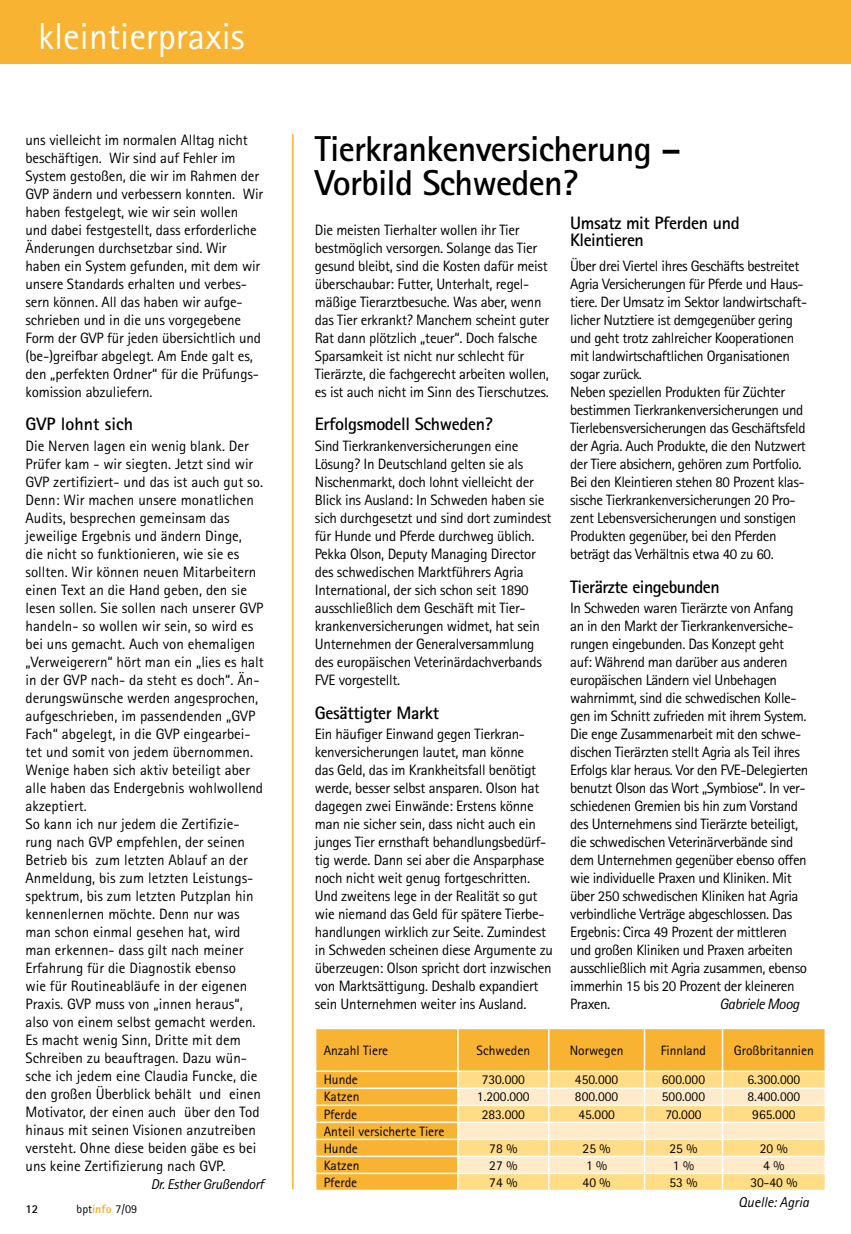
<style>
.page{position:relative;width:851px;height:1234px;background:#fff}
.page>*{position:absolute;margin:0;border:0;box-sizing:border-box;transform-origin:0 0}
.t1{font:37.5px "Rotis Sans Serif Pro";color:#fff}
.t2{font:700 36px/34.5px "Rotis Sans Serif Pro";letter-spacing:-.02em;color:#000}
.t3{font:700 18px/16.5px "Rotis Sans Serif Pro";letter-spacing:-.02em;color:#000}
.t4{font:700 18px "Rotis Sans Serif Pro";color:#000}
.t5{font:15px/18px "Rotis Sans Serif Pro";letter-spacing:-.02em;color:#000}
.t6{font:15px/18px "Rotis Sans Serif Pro";color:#000}
.t7{font:italic 15px "Rotis Sans Serif Pro";letter-spacing:-.03em;color:#000}
.t8{font:italic 14.25px "Rotis Sans Serif Pro";letter-spacing:-.02em;color:#000}
.t9{font:italic 14.25px "Rotis Sans Serif Pro";color:#000}
.t10{font:13.5px/17px "Rotis Sans Serif Pro";color:#000}
.t11{font:12px "Rotis Sans Serif Pro";color:#000}
.t12{font:700 12px "Rotis Sans Serif Pro";color:#000}
.s1{font-weight:800;color:#f9b332}
</style>
<div class="page">
<svg style="left:316px;top:1029px;width:508px;height:160px;background:#f9b539"></svg>
<hr style="left:457px;top:1028px;width:1px;height:42px;background:#fff">
<hr style="left:548px;top:1028px;width:1px;height:42px;background:#fff">
<hr style="left:643px;top:1028px;width:2px;height:42px;background:#fff">
<hr style="left:721px;top:1028px;width:2px;height:42px;background:#fff">
<hr style="left:315px;top:1070px;width:143px;height:1px;background:#fff">
<hr style="left:458px;top:1070px;width:90px;height:1px;background:#fff">
<hr style="left:548px;top:1070px;width:96px;height:1px;background:#fff">
<hr style="left:644px;top:1070px;width:78px;height:1px;background:#fff">
<hr style="left:722px;top:1070px;width:104px;height:1px;background:#fff">
<hr style="left:315px;top:1087px;width:143px;height:1px;background:#fff">
<hr style="left:315px;top:1104px;width:143px;height:1px;background:#fff">
<hr style="left:315px;top:1121px;width:143px;height:1px;background:#fff">
<hr style="left:315px;top:1138px;width:143px;height:1px;background:#fff">
<hr style="left:315px;top:1155px;width:143px;height:1px;background:#fff">
<hr style="left:315px;top:1172px;width:143px;height:1px;background:#fff">
<svg style="left:457px;top:1071px;width:369px;height:118px;background:#fee4ac"></svg>
<hr style="left:292px;top:134px;width:1px;height:1055px;background:#f9b332">
<div style="left:0;top:0;width:850px;height:64px;background:#f9b332"></div>
<h1 class="t1" style="left:26px;top:14px;width:153px">bpt-int n</h1>
<h1 class="t1" style="left:38px;top:14px;width:208px">kleintierpraxis</h1>
<p class="t5" style="left:26px;top:131px;width:239px">uns vielleicht im normalen Alltag nicht beschäftigen. Wir sind auf Fehler im System gestoßen, die wir im Rahmen der GVP ändern und verbessern konnten. Wir haben festgelegt, wie wir sein wollen und dabei festgestellt, dass erforderliche Änderungen durchsetzbar sind. Wir haben ein System gefunden, mit dem wir unsere Standards erhalten und verbes&shy;sern können. All das haben wir aufge&shy;schrieben und in die uns vorgegebene Form der GVP für jeden übersichtlich und (be-)greifbar abgelegt. Am Ende galt es, den „perfekten Ordner“ für die Prüfungs&shy;komission abzuliefern.</p>
<p class="t4" style="left:26px;top:413px;width:109px">GVP lohnt sich</p>
<p class="t6" style="left:26px;top:437px;width:240px">Die Nerven lagen ein wenig blank. Der Prüfer kam - wir siegten. Jetzt sind wir GVP zertifiziert- und das ist auch gut so.<br>Denn: Wir machen unsere monatlichen Audits, besprechen gemeinsam das jeweilige Ergebnis und ändern Dinge,<br>die nicht so funktionieren, wie sie es sollten. Wir können neuen Mitarbeitern einen Text an die Hand geben, den sie lesen sollen. Sie sollen nach unserer GVP handeln- so wollen wir sein, so wird es bei uns gemacht. Auch von ehemaligen „Verweigerern“ hört man ein „lies es halt in der GVP nach- da steht es doch“. Än&shy;derungswünsche werden angesprochen, aufgeschrieben, im passendenden „GVP Fach“ abgelegt, in die GVP eingearbei&shy;tet und somit von jedem übernommen.<br>Wenige haben sich aktiv beteiligt aber alle haben das Endergebnis wohlwollend akzeptiert.<br>So kann ich nur jedem die Zertifizie&shy;rung nach GVP empfehlen, der seinen Betrieb bis zum letzten Ablauf an der Anmeldung, bis zum letzten Leistungs&shy;spektrum, bis zum letzten Putzplan hin kennenlernen möchte. Denn nur was man schon einmal gesehen hat, wird man erkennen- dass gilt nach meiner Erfahrung für die Diagnostik ebenso<br>wie für Routineabläufe in der eigenen Praxis. GVP muss von „innen heraus“, also von einem selbst gemacht werden.<br>Es macht wenig Sinn, Dritte mit dem Schreiben zu beauftragen. Dazu wün&shy;sche ich jedem eine Claudia Funcke, die den großen Überblick behält und einen Motivator, der einen auch über den Tod hinaus mit seinen Visionen anzutreiben versteht. Ohne diese beiden gäbe es bei uns keine Zertifizierung nach GVP.</p>
<p class="t8" style="left:151px;top:1175px;width:115px">Dr. Esther Grußendorf</p>
<p class="t12" style="left:26px;top:1200px;width:14px">12</p>
<p class="t11" style="left:77px;top:1201px;width:62px">bpt<span class="s1">info</span> 7/09</p>
<h2 class="t2" style="left:315px;top:131px;width:367px">Tierkrankenversicherung –<br>Vorbild Schweden?</h2>
<p class="t5" style="left:315px;top:221px;width:236px">Die meisten Tierhalter wollen ihr Tier bestmöglich versorgen. Solange das Tier gesund bleibt, sind die Kosten dafür meist überschaubar: Futter, Unterhalt, regel&shy;mäßige Tierarztbesuche. Was aber, wenn das Tier erkrankt? Manchem scheint guter Rat dann plötzlich „teuer“. Doch falsche Sparsamkeit ist nicht nur schlecht für Tierärzte, die fachgerecht arbeiten wollen, es ist auch nicht im Sinn des Tierschutzes.</p>
<p class="t3" style="left:315px;top:416px;width:179px">Erfolgsmodell Schweden?</p>
<p class="t5" style="left:315px;top:437px;width:238px">Sind Tierkrankenversicherungen eine Lösung? In Deutschland gelten sie als Nischenmarkt, doch lohnt vielleicht der Blick ins Ausland: In Schweden haben sie sich durchgesetzt und sind dort zumindest für Hunde und Pferde durchweg üblich.<br>Pekka Olson, Deputy Managing Director des schwedischen Marktführers Agria International, der sich schon seit 1890 ausschließlich dem Geschäft mit Tier&shy;krankenversicherungen widmet, hat sein Unternehmen der Generalversammlung des europäischen Veterinärdachverbands FVE vorgestellt.</p>
<p class="t3" style="left:315px;top:704px;width:126px">Gesättigter Markt</p>
<p class="t5" style="left:315px;top:725px;width:239px">Ein häufiger Einwand gegen Tierkran&shy;kenversicherungen lautet, man könne<br>das Geld, das im Krankheitsfall benötigt werde, besser selbst ansparen. Olson hat dagegen zwei Einwände: Erstens könne man nie sicher sein, dass nicht auch ein junges Tier ernsthaft behandlungsbedürf&shy;tig werde. Dann sei aber die Ansparphase noch nicht weit genug fortgeschritten.<br>Und zweitens lege in der Realität so gut wie niemand das Geld für spätere Tierbe&shy;handlungen wirklich zur Seite. Zumindest in Schweden scheinen diese Argumente zu überzeugen: Olson spricht dort inzwischen von Marktsättigung. Deshalb expandiert sein Unternehmen weiter ins Ausland.</p>
<p class="t3" style="left:570px;top:215px;width:171px">Umsatz mit Pferden und<br>Kleintieren</p>
<p class="t5" style="left:570px;top:257px;width:238px">Über drei Viertel ihres Geschäfts bestreitet Agria Versicherungen für Pferde und Haus&shy;tiere. Der Umsatz im Sektor landwirtschaft&shy;licher Nutztiere ist demgegenüber gering und geht trotz zahlreicher Kooperationen mit landwirtschaftlichen Organisationen sogar zurück.<br>Neben speziellen Produkten für Züchter bestimmen Tierkrankenversicherungen und Tierlebensversicherungen das Geschäftsfeld der Agria. Auch Produkte, die den Nutzwert der Tiere absichern, gehören zum Portfolio.<br>Bei den Kleintieren stehen 80 Prozent klas&shy;sische Tierkrankenversicherungen 20 Pro&shy;zent Lebensversicherungen und sonstigen Produkten gegenüber, bei den Pferden beträgt das Verhältnis etwa 40 zu 60.</p>
<p class="t3" style="left:570px;top:578px;width:151px">Tierärzte eingebunden</p>
<p class="t5" style="left:570px;top:599px;width:240px">In Schweden waren Tierärzte von Anfang an in den Markt der Tierkrankenversiche&shy;rungen eingebunden. Das Konzept geht auf: Während man darüber aus anderen europäischen Ländern viel Unbehagen wahrnimmt, sind die schwedischen Kolle&shy;gen im Schnitt zufrieden mit ihrem System.<br>Die enge Zusammenarbeit mit den schwe&shy;dischen Tierärzten stellt Agria als Teil ihres Erfolgs klar heraus. Vor den FVE-Delegierten benutzt Olson das Wort „Symbiose“. In ver&shy;schiedenen Gremien bis hin zum Vorstand des Unternehmens sind Tierärzte beteiligt, die schwedischen Veterinärverbände sind dem Unternehmen gegenüber ebenso offen wie individuelle Praxen und Kliniken. Mit über 250 schwedischen Kliniken hat Agria verbindliche Verträge abgeschlossen. Das Ergebnis: Circa 49 Prozent der mittleren und großen Kliniken und Praxen arbeiten ausschließlich mit Agria zusammen, ebenso immerhin 15 bis 20 Prozent der kleineren Praxen.</p>
<p class="t7" style="left:719px;top:995px;width:81px">Gabriele Moog</p>
<p class="t10" style="left:323px;top:1041px;width:66px">Anzahl Tiere</p>
<p class="t10" style="left:476px;top:1041px;width:55px">Schweden</p>
<p class="t10" style="left:569px;top:1041px;width:55px">Norwegen</p>
<p class="t10" style="left:660px;top:1041px;width:47px">Finnland</p>
<p class="t10" style="left:733px;top:1041px;width:82px">Großbritannien</p>
<p class="t10" style="left:323px;top:1071px;width:36px">Hunde</p>
<p class="t10" style="left:481px;top:1071px;width:45px">730.000</p>
<p class="t10" style="left:575px;top:1071px;width:45px">450.000</p>
<p class="t10" style="left:661px;top:1071px;width:45px">600.000</p>
<p class="t10" style="left:747px;top:1071px;width:54px">6.300.000</p>
<p class="t10" style="left:323px;top:1088px;width:37px">Katzen</p>
<p class="t10" style="left:477px;top:1088px;width:54px">1.200.000</p>
<p class="t10" style="left:575px;top:1088px;width:45px">800.000</p>
<p class="t10" style="left:661px;top:1088px;width:45px">500.000</p>
<p class="t10" style="left:747px;top:1088px;width:54px">8.400.000</p>
<p class="t10" style="left:323px;top:1105px;width:35px">Pferde</p>
<p class="t10" style="left:481px;top:1105px;width:45px">283.000</p>
<p class="t10" style="left:578px;top:1105px;width:38px">45.000</p>
<p class="t10" style="left:665px;top:1105px;width:38px">70.000</p>
<p class="t10" style="left:752px;top:1105px;width:45px">965.000</p>
<p class="t10" style="left:323px;top:1122px;width:122px">Anteil versicherte Tiere<br>Hunde</p>
<p class="t10" style="left:489px;top:1139px;width:29px">78 %</p>
<p class="t10" style="left:582px;top:1139px;width:29px">25 %</p>
<p class="t10" style="left:669px;top:1139px;width:29px">25 %</p>
<p class="t10" style="left:759px;top:1139px;width:29px">20 %</p>
<p class="t10" style="left:323px;top:1156px;width:37px">Katzen</p>
<p class="t10" style="left:489px;top:1156px;width:29px">27 %</p>
<p class="t10" style="left:586px;top:1156px;width:23px">1 %</p>
<p class="t10" style="left:672px;top:1156px;width:23px">1 %</p>
<p class="t10" style="left:763px;top:1156px;width:23px">4 %</p>
<p class="t10" style="left:323px;top:1173px;width:35px">Pferde</p>
<p class="t10" style="left:489px;top:1173px;width:29px">74 %</p>
<p class="t10" style="left:582px;top:1173px;width:29px">40 %</p>
<p class="t10" style="left:669px;top:1173px;width:29px">53 %</p>
<p class="t10" style="left:750px;top:1173px;width:48px">30-40 %</p>
<p class="t9" style="left:738px;top:1193px;width:72px">Quelle: Agria</p>
</div>
